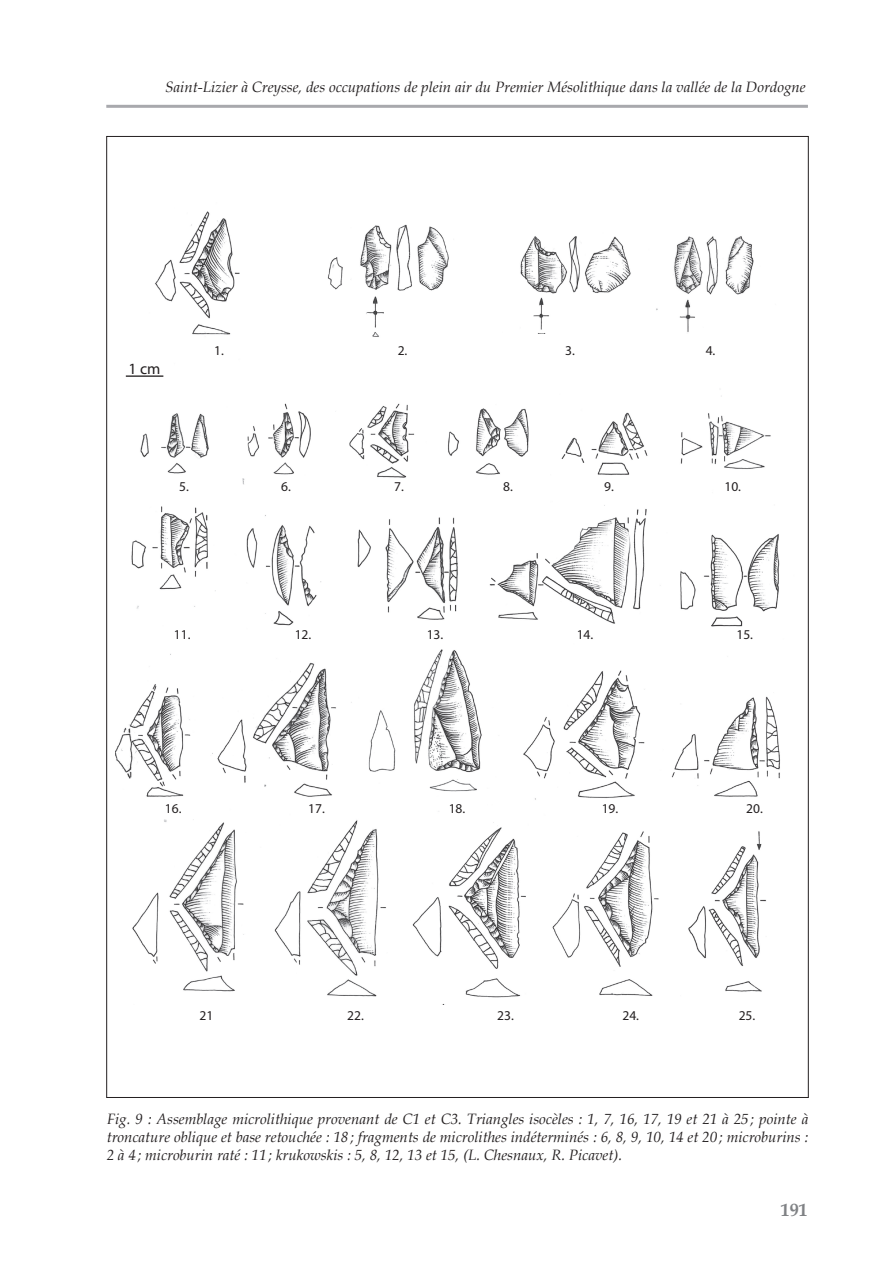
<style>
.page{position:relative;width:893px;height:1263px;background:#fff}
.page>*{position:absolute;margin:0;border:0;box-sizing:border-box;transform-origin:0 0}
.t1{font:700 18px "Book Antiqua";color:#808285}
.t2{font:15.75px "Myriad Pro";color:#231f20}
.rédaction_thèse{font:italic 15px/18px "Book Antiqua";color:#231f20;text-align:justify}
.t3{font:13.5px "Myriad Pro";color:#231f20}
</style>
<div class="page">
<hr style="left:106px;top:105px;width:702px;height:3px;background:#a8a9ad">
<img style="left:115px;top:375px;width:665px;height:623px">
<img style="left:155px;top:211px;width:85px;height:124px">
<img style="left:520px;top:236px;width:234px;height:98px">
<img style="left:327px;top:224px;width:122px;height:113px">
<div style="left:159px;top:191px;width:15px;height:24px;background:#fff"></div>
<div style="left:134px;top:375px;width:15px;height:24px;background:#fff"></div>
<hr style="left:126px;top:375px;width:37px;height:2px;background:#231f20">
<div style="left:424px;top:834px;width:15px;height:24px;background:#fff"></div>
<div style="left:689px;top:845px;width:15px;height:24px;background:#fff"></div>
<div style="left:562px;top:845px;width:15px;height:24px;background:#fff"></div>
<div style="left:111px;top:669px;width:15px;height:24px;background:#fff"></div>
<div style="left:228px;top:658px;width:15px;height:24px;background:#fff"></div>
<div style="left:370px;top:659px;width:15px;height:24px;background:#fff"></div>
<div style="left:683px;top:677px;width:15px;height:24px;background:#fff"></div>
<div style="left:536px;top:654px;width:15px;height:24px;background:#fff"></div>
<div style="left:676px;top:511px;width:15px;height:24px;background:#fff"></div>
<div style="left:505px;top:517px;width:15px;height:24px;background:#fff"></div>
<div style="left:354px;top:494px;width:15px;height:24px;background:#fff"></div>
<div style="left:243px;top:493px;width:15px;height:24px;background:#fff"></div>
<div style="left:128px;top:487px;width:15px;height:24px;background:#fff"></div>
<div style="left:683px;top:375px;width:15px;height:24px;background:#fff"></div>
<div style="left:568px;top:372px;width:15px;height:24px;background:#fff"></div>
<div style="left:443px;top:371px;width:15px;height:24px;background:#fff"></div>
<div style="left:350px;top:374px;width:15px;height:24px;background:#fff"></div>
<div style="left:244px;top:374px;width:15px;height:24px;background:#fff"></div>
<div style="left:481px;top:539px;width:15px;height:24px;background:#fff"></div>
<div style="left:144px;top:840px;width:15px;height:24px;background:#fff"></div>
<div style="left:288px;top:824px;width:15px;height:24px;background:#fff"></div>
<p class="rédaction_thèse" style="left:165px;top:77px;width:642px">Saint-Lizier à Creysse, des occupations de plein air du Premier Mésolithique dans la vallée de la Dordogne</p>
<p class="t2" style="left:128px;top:359px;width:33px">1 cm</p>
<p class="t3" style="left:214px;top:342px;width:11px">1.</p>
<p class="t3" style="left:398px;top:342px;width:11px">2.</p>
<p class="t3" style="left:565px;top:342px;width:11px">3.</p>
<p class="t3" style="left:706px;top:342px;width:11px">4.</p>
<p class="t3" style="left:179px;top:479px;width:11px">5.</p>
<p class="t3" style="left:281px;top:479px;width:11px">6.</p>
<p class="t3" style="left:394px;top:479px;width:11px">7.</p>
<p class="t3" style="left:503px;top:479px;width:11px">8.</p>
<p class="t3" style="left:604px;top:479px;width:11px">9.</p>
<p class="t3" style="left:724px;top:479px;width:18px">10.</p>
<p class="t3" style="left:174px;top:626px;width:18px">11.</p>
<p class="t3" style="left:295px;top:626px;width:18px">12.</p>
<p class="t3" style="left:427px;top:626px;width:18px">13.</p>
<p class="t3" style="left:577px;top:626px;width:18px">14.</p>
<p class="t3" style="left:736px;top:626px;width:18px">15.</p>
<p class="t3" style="left:165px;top:800px;width:18px">16.</p>
<p class="t3" style="left:308px;top:800px;width:18px">17.</p>
<p class="t3" style="left:449px;top:800px;width:18px">18.</p>
<p class="t3" style="left:602px;top:800px;width:18px">19.</p>
<p class="t3" style="left:746px;top:800px;width:18px">20.</p>
<p class="t3" style="left:199px;top:1008px;width:15px">21</p>
<p class="t3" style="left:347px;top:1008px;width:18px">22.</p>
<p class="t3" style="left:497px;top:1008px;width:18px">23.</p>
<p class="t3" style="left:622px;top:1008px;width:18px">24.</p>
<p class="t3" style="left:739px;top:1008px;width:18px">25.</p>
<p class="rédaction_thèse" style="left:107px;top:1109px;width:703px">Fig. 9 : Assemblage microlithique provenant de C1 et C3. Triangles isocèles : 1, 7, 16, 17, 19 et 21 à 25; pointe à troncature oblique et base retouchée : 18 ; fragments de microlithes indéterminés : 6, 8, 9, 10, 14 et 20; microburins :<br>2 à 4 ; microburin raté : 11 ; krukowskis : 5, 8, 12, 13 et 15, (L. Chesnaux, R. Picavet).</p>
<p class="t1" style="left:781px;top:1198px;width:28px">191</p>
</div>
